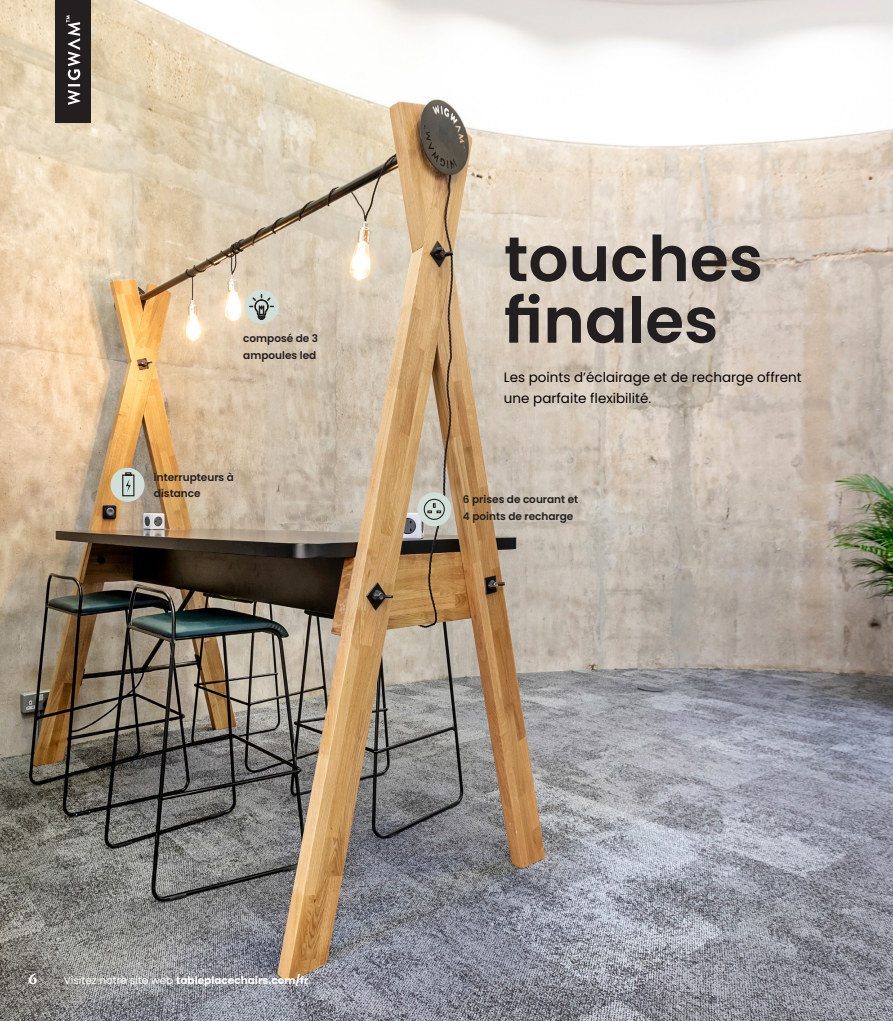
<style>
.page{position:relative;width:893px;height:1021px;background:#fff}
.page>*{position:absolute;margin:0;border:0;box-sizing:border-box;transform-origin:0 0}
.t1{font:600 63px/61.5px "Poppins";color:#231f20}
.DescriptiveText{font:700 13.8px "Poynter Text";color:#fff}
.DescriptiveText-2{font:13.5px/21px "Poppins";color:#080302}
.DescriptiveText-3{font:600 10.5px/16.5px "Poppins";color:#231f20}
.DescriptiveText-4{font:700 10.5px "Poppins";color:#fff}
.s1{font-weight:400}
</style>
<div class="page">
<img style="left:0;top:0;width:893px;height:1020px">
<div style="left:55px;top:0;width:36px;height:122px;background:#231f20"></div>
<svg style="left:66px;top:15px;width:14px;height:90px"></svg>
<div style="left:417px;top:492px;width:34px;height:34px;background:#d2dfd8;border-radius:50%"></div>
<div style="left:424px;top:499px;width:21px;height:21px;border:1px solid #231f20;border-radius:50%"></div>
<svg style="left:427px;top:503px;width:14px;height:10px"></svg>
<div style="left:244px;top:290px;width:35px;height:34px;background:#d2dfd8;border-radius:50%"></div>
<svg style="left:249px;top:294px;width:25px;height:26px"></svg>
<div style="left:111px;top:468px;width:34px;height:34px;background:#d2dfd8;border-radius:50%"></div>
<svg style="left:122px;top:472px;width:13px;height:25px"></svg>
<p class="DescriptiveText-3" style="left:243px;top:330px;width:76px">composé de 3 ampoules led</p>
<p class="DescriptiveText-3" style="left:154px;top:469px;width:82px">interrupteurs à distance</p>
<p class="t1" style="left:504px;top:229px;width:261px">touches finales</p>
<p class="DescriptiveText-2" style="left:504px;top:367px;width:299px">Les points d’éclairage et de recharge offrent une parfaite flexibilité.</p>
<p class="DescriptiveText-3" style="left:463px;top:491px;width:117px">6 prises de courant et<br>4 points de recharge</p>
<p class="DescriptiveText" style="left:29px;top:972px;width:10px">6</p>
<p class="DescriptiveText-4" style="left:64px;top:974px;width:246px"><span class="s1">Visitez notre site web</span> tableplacechairs.com/fr</p>
</div>
